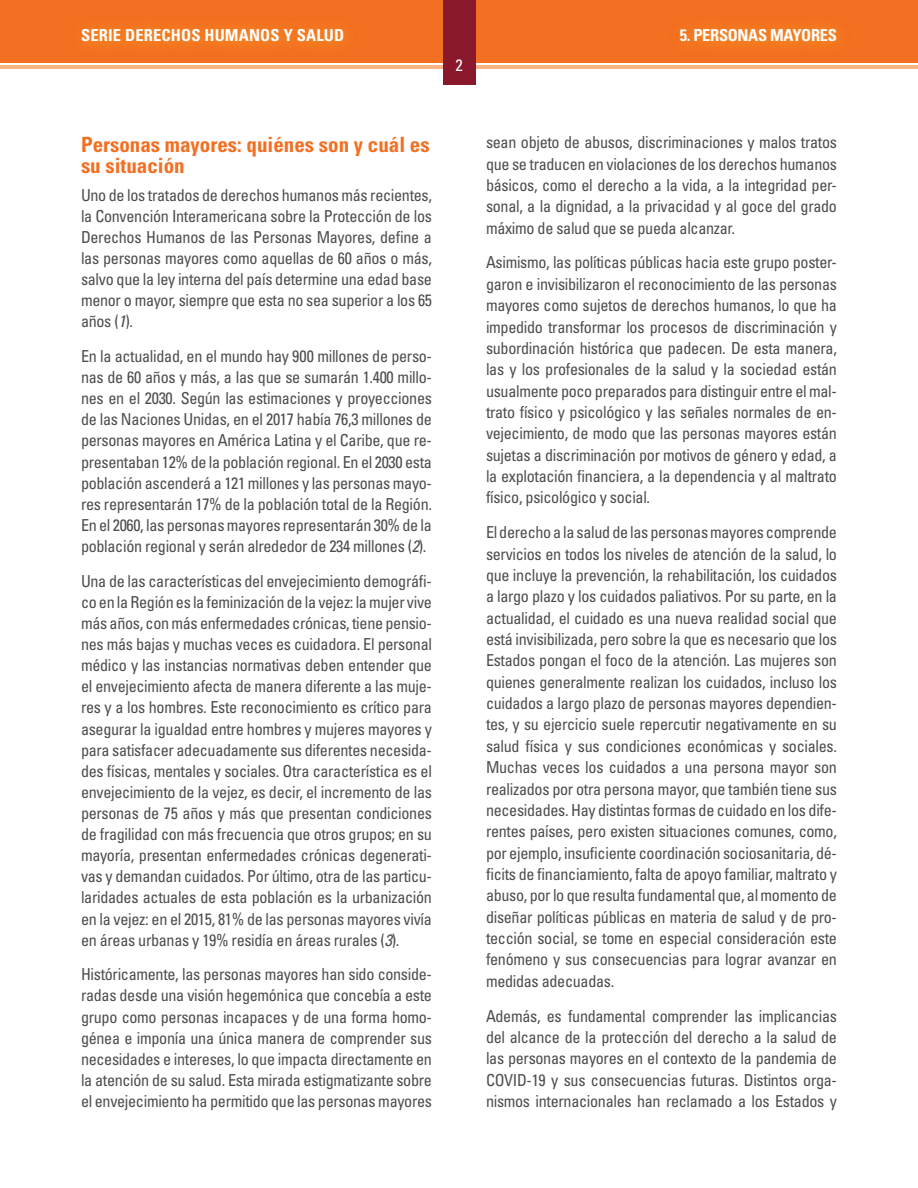
<style>
.page{position:relative;width:918px;height:1188px;background:#fff}
.page>*{position:absolute;margin:0;border:0;box-sizing:border-box;transform-origin:0 0}
.Subtitulo_01{font:700 condensed 21px/21.1px "Univers";color:#f36f21}
.Body_text{font:condensed 16.5px/21.3px "Univers";letter-spacing:-.02em;color:#4d4d4f;text-align:justify}
.t1{font:700 condensed 16.5px "Univers";letter-spacing:.01em;color:#fff}
.t2{font:700 condensed 16.5px "Univers";letter-spacing:-.02em;color:#fff}
.t3{font:condensed 16.5px "Univers";color:#fff}
.s1{font-style:italic}
</style>
<div class="page">
<div style="left:0;top:0;width:918px;height:63px;background:#f36f21"></div>
<div style="left:69px;top:15px;width:291px;height:43px;background:#f37420"></div>
<hr style="left:0;top:66px;width:918px;height:3px;background:#fab383">
<div style="left:443px;top:0;width:32px;height:85px;background:#89182c"></div>
<div style="left:667px;top:15px;width:186px;height:43px;background:#f37320"></div>
<p class="t1" style="left:81px;top:25px;width:265px">SERIE DERECHOS HUMANOS Y SALUD</p>
<p class="t3" style="left:455px;top:55px;width:9px">2</p>
<p class="t2" style="left:680px;top:25px;width:159px">5. PERSONAS MAYORES</p>
<p class="Subtitulo_01" style="left:81px;top:134px;width:350px">Personas mayores: quiénes son y cuál es su situación</p>
<p class="Body_text" style="left:81px;top:184px;width:353px">Uno de los tratados de derechos humanos más recientes, la Convención Interamericana sobre la Protección de los Derechos Humanos de las Personas Mayores, define a las personas mayores como aquellas de 60 años o más, salvo que la ley interna del país determine una edad base menor o mayor, siempre que esta no sea superior a los 65 años (<span class="s1">1</span>).</p>
<p class="Body_text" style="left:81px;top:345px;width:353px">En la actualidad, en el mundo hay 900 millones de perso&shy;nas de 60 años y más, a las que se sumarán 1.400 millo&shy;nes en el 2030. Según las estimaciones y proyecciones de las Naciones Unidas, en el 2017 había 76,3 millones de personas mayores en América Latina y el Caribe, que re&shy;presentaban 12% de la población regional. En el 2030 esta población ascenderá a 121 millones y las personas mayo&shy;res representarán 17% de la población total de la Región.<br>En el 2060, las personas mayores representarán 30% de la población regional y serán alrededor de 234 millones (<span class="s1">2</span>).</p>
<p class="Body_text" style="left:81px;top:570px;width:353px">Una de las características del envejecimiento demográfi&shy;co en la Región es la feminización de la vejez: la mujer vive más años, con más enfermedades crónicas, tiene pensio&shy;nes más bajas y muchas veces es cuidadora. El personal médico y las instancias normativas deben entender que el envejecimiento afecta de manera diferente a las muje&shy;res y a los hombres. Este reconocimiento es crítico para asegurar la igualdad entre hombres y mujeres mayores y para satisfacer adecuadamente sus diferentes necesida&shy;des físicas, mentales y sociales. Otra característica es el envejecimiento de la vejez, es decir, el incremento de las personas de 75 años y más que presentan condiciones de fragilidad con más frecuencia que otros grupos; en su mayoría, presentan enfermedades crónicas degenerati&shy;vas y demandan cuidados. Por último, otra de las particu&shy;laridades actuales de esta población es la urbanización en la vejez: en el 2015, 81% de las personas mayores vivía en áreas urbanas y 19% residía en áreas rurales (<span class="s1">3</span>).</p>
<p class="Body_text" style="left:81px;top:964px;width:353px">Históricamente, las personas mayores han sido conside&shy;radas desde una visión hegemónica que concebía a este grupo como personas incapaces y de una forma homo&shy;génea e imponía una única manera de comprender sus necesidades e intereses, lo que impacta directamente en la atención de su salud. Esta mirada estigmatizante sobre el envejecimiento ha permitido que las personas mayores</p>
<p class="Body_text" style="left:486px;top:131px;width:353px">sean objeto de abusos, discriminaciones y malos tratos que se traducen en violaciones de los derechos humanos básicos, como el derecho a la vida, a la integridad per&shy;sonal, a la dignidad, a la privacidad y al goce del grado máximo de salud que se pueda alcanzar.</p>
<p class="Body_text" style="left:486px;top:252px;width:353px">Asimismo, las políticas públicas hacia este grupo poster&shy;garon e invisibilizaron el reconocimiento de las personas mayores como sujetos de derechos humanos, lo que ha impedido transformar los procesos de discriminación y subordinación histórica que padecen. De esta manera, las y los profesionales de la salud y la sociedad están usualmente poco preparados para distinguir entre el mal&shy;trato físico y psicológico y las señales normales de en&shy;vejecimiento, de modo que las personas mayores están sujetas a discriminación por motivos de género y edad, a la explotación financiera, a la dependencia y al maltrato físico, psicológico y social.</p>
<p class="Body_text" style="left:486px;top:521px;width:353px">El derecho a la salud de las personas mayores comprende servicios en todos los niveles de atención de la salud, lo que incluye la prevención, la rehabilitación, los cuidados a largo plazo y los cuidados paliativos. Por su parte, en la actualidad, el cuidado es una nueva realidad social que está invisibilizada, pero sobre la que es necesario que los Estados pongan el foco de la atención. Las mujeres son quienes generalmente realizan los cuidados, incluso los cuidados a largo plazo de personas mayores dependien&shy;tes, y su ejercicio suele repercutir negativamente en su salud física y sus condiciones económicas y sociales.<br>Muchas veces los cuidados a una persona mayor son realizados por otra persona mayor, que también tiene sus necesidades. Hay distintas formas de cuidado en los dife&shy;rentes países, pero existen situaciones comunes, como, por ejemplo, insuficiente coordinación sociosanitaria, dé&shy;ficits de financiamiento, falta de apoyo familiar, maltrato y abuso, por lo que resulta fundamental que, al momento de diseñar políticas públicas en materia de salud y de pro&shy;tección social, se tome en especial consideración este fenómeno y sus consecuencias para lograr avanzar en medidas adecuadas.</p>
<p class="Body_text" style="left:486px;top:1005px;width:353px">Además, es fundamental comprender las implicancias del alcance de la protección del derecho a la salud de las personas mayores en el contexto de la pandemia de COVID-19 y sus consecuencias futuras. Distintos orga&shy;nismos internacionales han reclamado a los Estados y</p>
</div>
